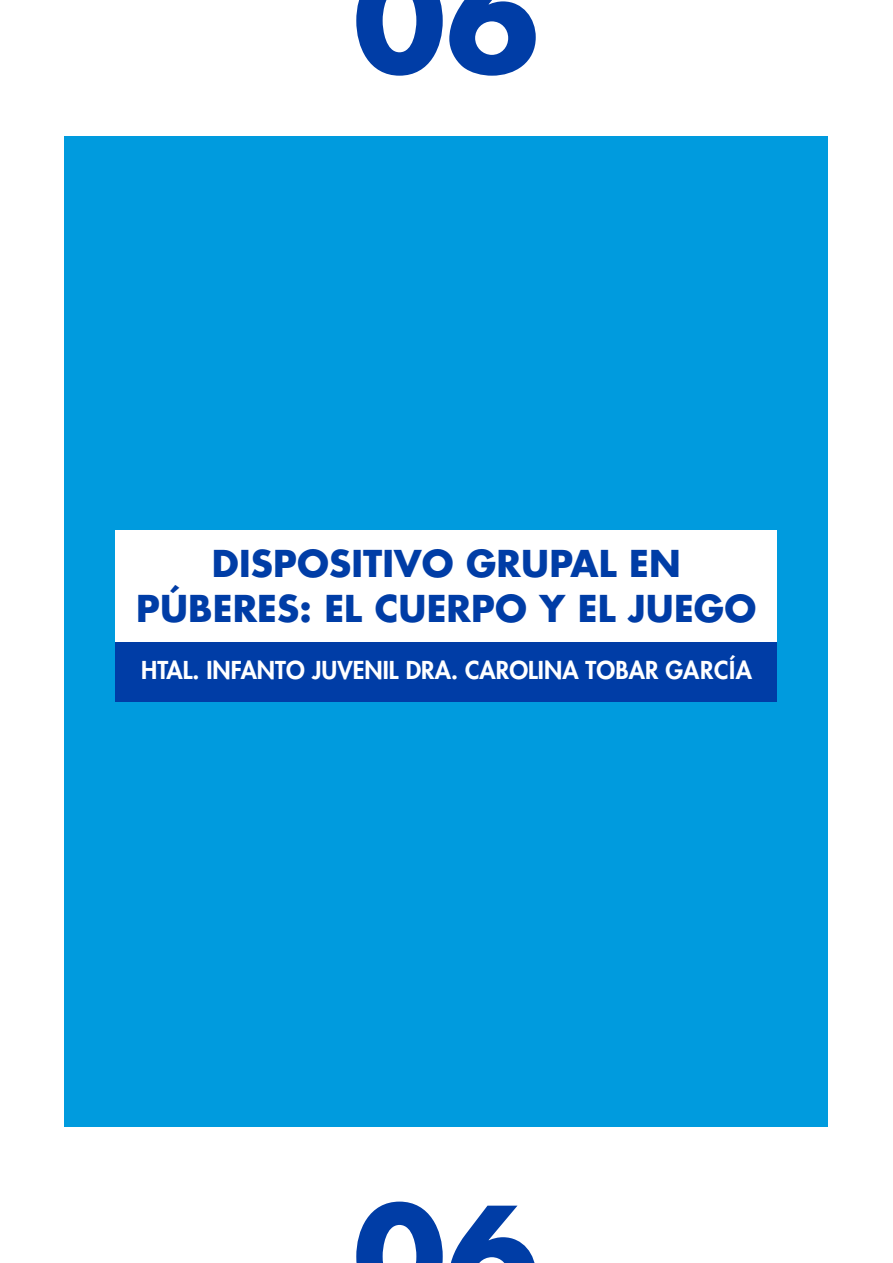
<style>
.page{position:relative;width:893px;height:1263px;background:#fff}
.page>*{position:absolute;margin:0;border:0;box-sizing:border-box;transform-origin:0 0}
.t1{font:700 135px "Futura Std";color:#003da6}
.t2{font:700 36px/45px "Futura Std";letter-spacing:.005em;color:#003da6;text-align:center}
.t3{font:800 24px "Futura Std";letter-spacing:.005em;color:#fff}
</style>
<div class="page">
<div style="left:65px;top:136px;width:763px;height:991px;background:#009bde"></div>
<div style="left:116px;top:530px;width:661px;height:118px;background:#fff"></div>
<div style="left:116px;top:642px;width:661px;height:60px;background:#003da6"></div>
<h1 class="t1" style="left:353px;top:-69px;width:187px">06</h1>
<p class="t2" style="left:136px;top:541px;width:621px">DISPOSITIVO GRUPAL EN<br>PÚBERES: EL CUERPO Y EL JUEGO</p>
<p class="t3" style="left:141px;top:655px;width:612px">HTAL. INFANTO JUVENIL DRA. CAROLINA TOBAR GARCÍA</p>
<h1 class="t1" style="left:353px;top:1167px;width:187px">06</h1>
</div>
